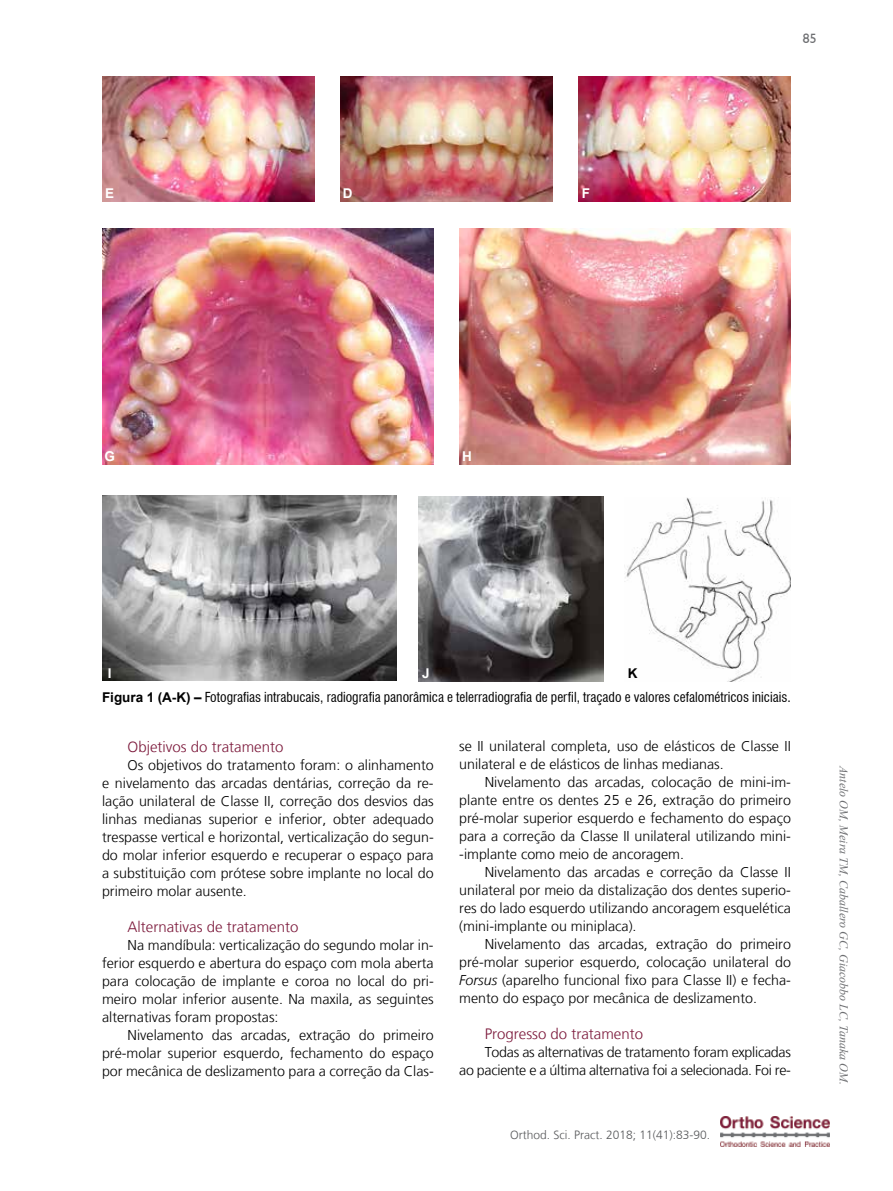
<style>
.page{position:relative;width:893px;height:1191px;background:#fff}
.page>*{position:absolute;margin:0;border:0;box-sizing:border-box;transform-origin:0 0}
.t1{font:300 15px "Frutiger LT";color:#7c193b}
.t2{font:300 14.25px/18px "Frutiger LT";color:#000;text-align:justify}
.t3{font:300 14.25px/18px "Frutiger LT";letter-spacing:-.02em;color:#000;text-align:right}
.t4{font:condensed 13.5px "Swiss 721 BT";color:#000}
.t5{font:700 13.5px "Arial";color:#fff}
.t6{font:13.5px "Humanist 521 BT";color:#6d6e71}
.t7{font:700 13.5px "Arial";color:#000}
.t8{font:italic 12px "Times New Roman";color:#6d6e71}
.t9{font:300 12px "Frutiger LT";color:#58595b}
.s1{font-family:"Arial";font-weight:700;font-stretch:normal}
.s2{font-style:italic}
</style>
<div class="page">
<img style="left:721px;top:1116px;width:108px;height:30px">
<img style="left:102px;top:228px;width:332px;height:236px">
<img style="left:578px;top:77px;width:213px;height:125px">
<img style="left:102px;top:77px;width:213px;height:125px">
<img style="left:102px;top:496px;width:294px;height:184px">
<img style="left:340px;top:77px;width:213px;height:125px">
<img style="left:459px;top:228px;width:332px;height:236px">
<img style="left:418px;top:496px;width:185px;height:185px">
<img style="left:625px;top:497px;width:166px;height:184px">
<p class="t5" style="left:105px;top:184px;width:11px">E</p>
<p class="t5" style="left:343px;top:184px;width:11px">D</p>
<p class="t5" style="left:582px;top:184px;width:10px">F</p>
<p class="t6" style="left:803px;top:30px;width:15px">85</p>
<p class="t5" style="left:104px;top:447px;width:12px">G</p>
<p class="t5" style="left:462px;top:447px;width:11px">H</p>
<p class="t5" style="left:108px;top:664px;width:5px">I</p>
<p class="t5" style="left:422px;top:664px;width:9px">J</p>
<p class="t7" style="left:628px;top:664px;width:11px">K</p>
<p class="t4" style="left:102px;top:689px;width:690px"><span class="s1">Figura 1 (A-K) –</span> Fotografias intrabucais, radiografia panorâmica e telerradiografia de perfil, traçado e valores cefalométricos iniciais.</p>
<p class="t1" style="left:128px;top:738px;width:157px">Objetivos do tratamento</p>
<p class="t2" style="left:102px;top:756px;width:333px;text-indent:26px">Os objetivos do tratamento foram: o alinhamento e nivelamento das arcadas dentárias, correção da re&shy;lação unilateral de Classe II, correção dos desvios das linhas medianas superior e inferior, obter adequado trespasse vertical e horizontal, verticalização do segun&shy;do molar inferior esquerdo e recuperar o espaço para a substituição com prótese sobre implante no local do primeiro molar ausente.</p>
<p class="t1" style="left:128px;top:918px;width:172px">Alternativas de tratamento</p>
<p class="t2" style="left:102px;top:936px;width:333px;text-indent:26px">Na mandíbula: verticalização do segundo molar in&shy;ferior esquerdo e abertura do espaço com mola aberta para colocação de implante e coroa no local do pri&shy;meiro molar inferior ausente. Na maxila, as seguintes alternativas foram propostas:</p>
<p class="t2" style="left:102px;top:1026px;width:333px;text-indent:26px">Nivelamento das arcadas, extração do primeiro pré-molar superior esquerdo, fechamento do espaço por mecânica de deslizamento para a correção da Clas-</p>
<p class="t2" style="left:459px;top:737px;width:333px">se II unilateral completa, uso de elásticos de Classe II unilateral e de elásticos de linhas medianas.</p>
<p class="t2" style="left:459px;top:773px;width:333px;text-indent:26px">Nivelamento das arcadas, colocação de mini-im&shy;plante entre os dentes 25 e 26, extração do primeiro pré-molar superior esquerdo e fechamento do espaço para a correção da Classe II unilateral utilizando mini--implante como meio de ancoragem.</p>
<p class="t2" style="left:459px;top:863px;width:333px;text-indent:26px">Nivelamento das arcadas e correção da Classe II unilateral por meio da distalização dos dentes superio&shy;res do lado esquerdo utilizando ancoragem esquelética (mini-implante ou miniplaca).</p>
<p class="t2" style="left:459px;top:935px;width:333px;text-indent:26px">Nivelamento das arcadas, extração do primeiro pré-molar superior esquerdo, colocação unilateral do <span class="s2">Forsus</span> (aparelho funcional fixo para Classe II) e fecha&shy;mento do espaço por mecânica de deslizamento.</p>
<p class="t1" style="left:485px;top:1025px;width:160px">Progresso do tratamento</p>
<p class="t3" style="left:459px;top:1043px;width:333px">Todas as alternativas de tratamento foram explicadas<br>ao paciente e a última alternativa foi a selecionada. Foi re-</p>
<p class="t9" style="left:510px;top:1127px;width:202px">Orthod. Sci. Pract. 2018; 11(41):83-90.</p>
<p class="t8" style="left:852px;top:766px;width:320px;rotate:90deg">Antelo OM, Meira TM, Caballero GC, Giacobbo LC, Tanaka OM.</p>
</div>
